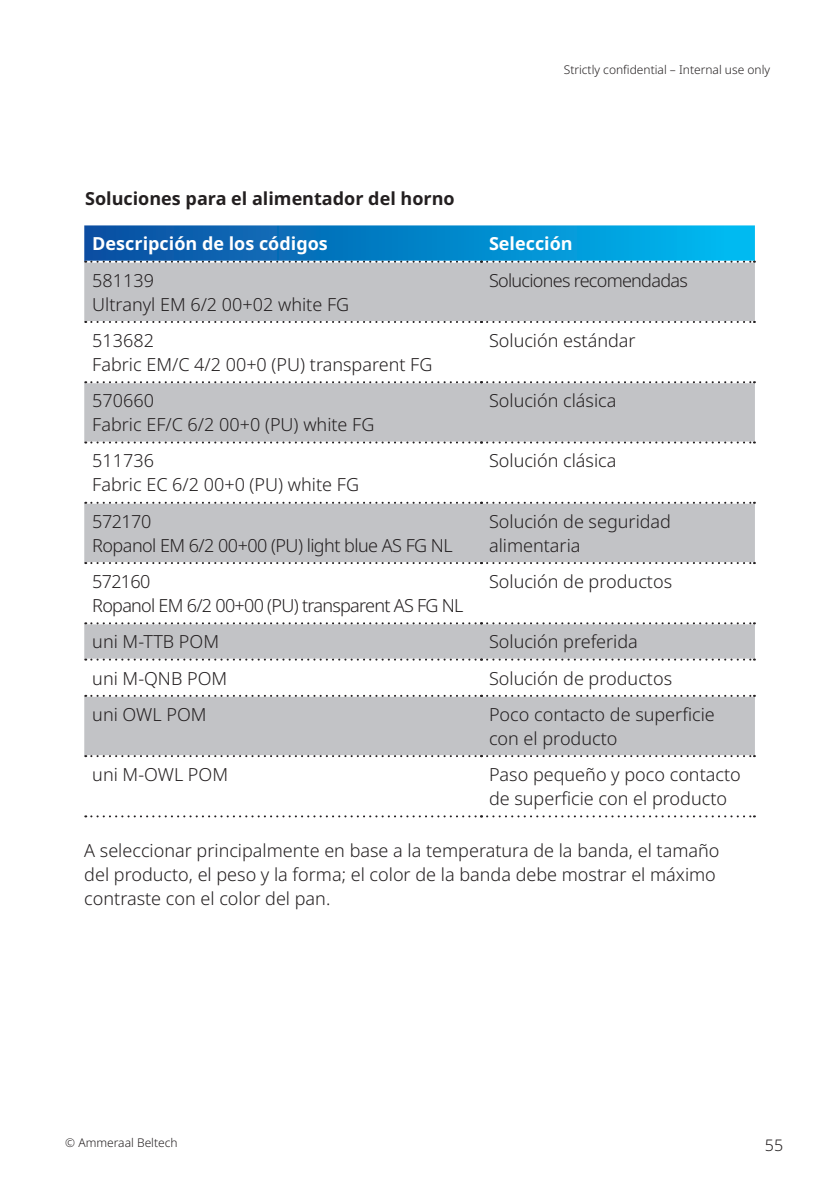
<style>
.page{position:relative;width:840px;height:1191px;background:#fff}
.page>*{position:absolute;margin:0;border:0;box-sizing:border-box;transform-origin:0 0}
.t1{font:300 18px/24px "Noto Sans";color:#231f20}
.t2{font:300 18px "Noto Sans";letter-spacing:-.04em;color:#231f20}
.t3{font:300 18px "Noto Sans";letter-spacing:-.03em;color:#231f20}
.t4{font:700 18px "Noto Sans";color:#231f20}
.t5{font:700 18px "Noto Sans";color:#fff}
.t6{font:300 16px "Noto Sans";color:#231f20}
.t7{font:300 12px "Noto Sans";color:#231f20}
</style>
<div class="page">
<div style="left:84px;top:263px;width:670px;height:59px;background:#c2c3c6"></div>
<svg style="left:84px;top:322px;width:670px;height:494px"></svg>
<hr style="left:480px;top:321px;width:273px;height:2px;background:#fff">
<hr style="left:480px;top:381px;width:273px;height:2px;background:#fff">
<hr style="left:480px;top:441px;width:273px;height:2px;background:#fff">
<hr style="left:480px;top:502px;width:273px;height:2px;background:#fff">
<hr style="left:480px;top:562px;width:273px;height:2px;background:#fff">
<hr style="left:480px;top:622px;width:273px;height:2px;background:#fff">
<hr style="left:480px;top:658px;width:273px;height:2px;background:#fff">
<hr style="left:480px;top:695px;width:273px;height:2px;background:#fff">
<hr style="left:480px;top:755px;width:273px;height:2px;background:#fff">
<hr style="left:480px;top:815px;width:273px;height:2px;background:#fff">
<svg style="left:84px;top:225px;width:670px;height:38px;background:#1389c9"></svg>
<svg style="left:85px;top:321px;width:396px;height:2px"></svg>
<svg style="left:487px;top:321px;width:267px;height:2px"></svg>
<svg style="left:85px;top:381px;width:396px;height:2px"></svg>
<svg style="left:487px;top:381px;width:267px;height:2px"></svg>
<svg style="left:85px;top:441px;width:396px;height:2px"></svg>
<svg style="left:487px;top:441px;width:267px;height:2px"></svg>
<svg style="left:85px;top:502px;width:396px;height:2px"></svg>
<svg style="left:487px;top:502px;width:267px;height:2px"></svg>
<svg style="left:85px;top:562px;width:396px;height:2px"></svg>
<svg style="left:487px;top:562px;width:267px;height:2px"></svg>
<svg style="left:85px;top:622px;width:396px;height:2px"></svg>
<svg style="left:487px;top:622px;width:267px;height:2px"></svg>
<svg style="left:85px;top:658px;width:396px;height:2px"></svg>
<svg style="left:487px;top:658px;width:267px;height:2px"></svg>
<svg style="left:85px;top:695px;width:396px;height:2px"></svg>
<svg style="left:487px;top:695px;width:267px;height:2px"></svg>
<svg style="left:85px;top:755px;width:396px;height:2px"></svg>
<svg style="left:487px;top:755px;width:267px;height:2px"></svg>
<svg style="left:85px;top:815px;width:396px;height:2px"></svg>
<svg style="left:487px;top:815px;width:267px;height:2px"></svg>
<p class="t7" style="left:563px;top:61px;width:208px">Strictly confidential – Internal use only</p>
<p class="t4" style="left:85px;top:186px;width:371px">Soluciones para el alimentador del horno</p>
<p class="t5" style="left:92px;top:231px;width:237px">Descripción de los códigos</p>
<p class="t5" style="left:488px;top:231px;width:85px">Selección</p>
<p class="t1" style="left:92px;top:268px;width:63px">581139</p>
<p class="t1" style="left:92px;top:292px;width:258px">Ultranyl EM 6/2 00+02 white FG</p>
<p class="t2" style="left:488px;top:267px;width:200px">Soluciones recomendadas</p>
<p class="t1" style="left:92px;top:329px;width:63px">513682</p>
<p class="t1" style="left:92px;top:353px;width:341px">Fabric EM/C 4/2 00+0 (PU) transparent FG</p>
<p class="t1" style="left:92px;top:389px;width:63px">570660</p>
<p class="t1" style="left:92px;top:413px;width:283px">Fabric EF/C 6/2 00+0 (PU) white FG</p>
<p class="t1" style="left:92px;top:449px;width:63px">511736</p>
<p class="t1" style="left:92px;top:473px;width:268px">Fabric EC 6/2 00+0 (PU) white FG</p>
<p class="t1" style="left:92px;top:509px;width:60px">572170</p>
<p class="t3" style="left:92px;top:532px;width:362px">Ropanol EM 6/2 00+00 (PU) light blue AS FG NL</p>
<p class="t1" style="left:92px;top:570px;width:60px">572160</p>
<p class="t2" style="left:92px;top:593px;width:372px">Ropanol EM 6/2 00+00 (PU) transparent AS FG NL</p>
<p class="t1" style="left:488px;top:329px;width:148px">Solución estándar</p>
<p class="t1" style="left:488px;top:389px;width:129px">Solución clásica</p>
<p class="t1" style="left:488px;top:449px;width:129px">Solución clásica</p>
<p class="t1" style="left:488px;top:509px;width:183px">Solución de seguridad</p>
<p class="t1" style="left:488px;top:533px;width:93px">alimentaria</p>
<p class="t1" style="left:488px;top:570px;width:184px">Solución de productos</p>
<p class="t1" style="left:92px;top:630px;width:128px">uni M-TTB POM</p>
<p class="t1" style="left:488px;top:630px;width:150px">Solución preferida</p>
<p class="t1" style="left:92px;top:666px;width:136px">uni M-QNB POM</p>
<p class="t1" style="left:488px;top:666px;width:184px">Solución de productos</p>
<p class="t1" style="left:92px;top:702px;width:116px">uni OWL POM</p>
<p class="t1" style="left:488px;top:702px;width:227px">Poco contacto de superficie con el producto</p>
<p class="t1" style="left:92px;top:763px;width:137px">uni M-OWL POM</p>
<p class="t1" style="left:488px;top:763px;width:253px">Paso pequeño y poco contacto de superficie con el producto</p>
<p class="t1" style="left:84px;top:839px;width:636px">A seleccionar principalmente en base a la temperatura de la banda, el tamaño</p>
<p class="t1" style="left:84px;top:863px;width:632px">del producto, el peso y la forma; el color de la banda debe mostrar el máximo</p>
<p class="t1" style="left:84px;top:887px;width:247px">contraste con el color del pan.</p>
<p class="t7" style="left:65px;top:1134px;width:114px">© Ammeraal Beltech</p>
<p class="t6" style="left:764px;top:1134px;width:20px">55</p>
</div>
